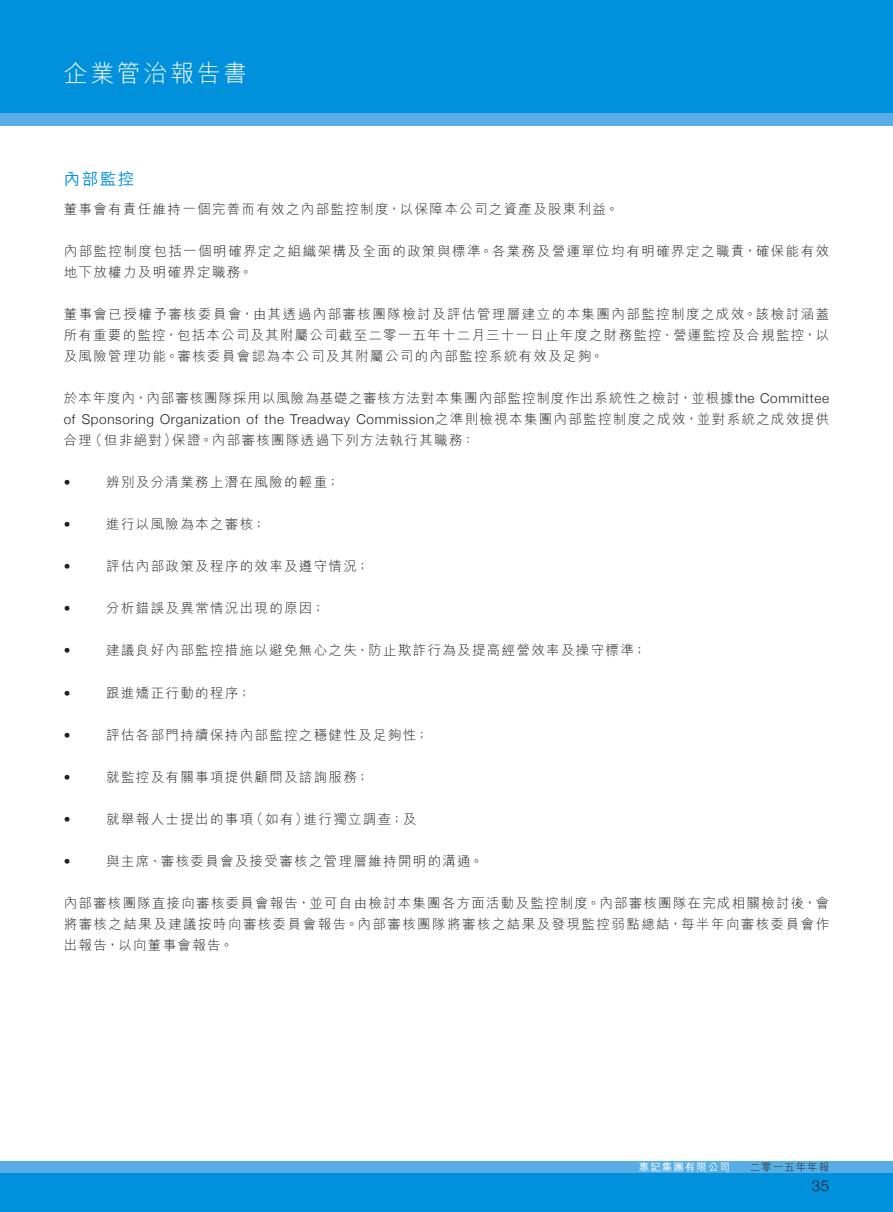
<style>
.page{position:relative;width:893px;height:1212px;background:#fff}
.page>*{position:absolute;margin:0;border:0;box-sizing:border-box;transform-origin:0 0}
.t1{font:24px "M Hei HK Light B5 pc H";letter-spacing:.11em;color:#fff}
.t2{font:16.5px "M Hei HK Medium B5 pc H";color:#0090dc}
.t3{font:300 15px "Helvetica Neue";color:#231f20}
.t4{font:13.5px/21px "M Hei HK Light B5 pc H";letter-spacing:.1em;color:#231f20;text-align:justify}
.t5{font:300 13.5px "Helvetica Neue";letter-spacing:.05em;color:#231f20}
.t6{font:13.5px "M Hei HK Light B5 pc H";letter-spacing:.07em;color:#231f20}
.t7{font:10.5px "M Hei HK Medium B5 pc H";letter-spacing:.1em;color:#fff}
.t8{font:10.5px "M Hei HK Light B5 pc H";letter-spacing:.095em;color:#231f20}
.s1{font-family:"Helvetica Neue";font-weight:300}
.s2{font-family:"M Hei HK Light B5 pc H";font-weight:400}
</style>
<div class="page">
<div style="left:0;top:1161px;width:893px;height:13px;background:#58aee4"></div>
<div style="left:0;top:1174px;width:893px;height:38px;background:#0090dc"></div>
<div style="left:0;top:0;width:893px;height:125px;background:#58aee4"></div>
<div style="left:0;top:0;width:893px;height:113px;background:#0090dc"></div>
<h1 class="t1" style="left:64px;top:64px;width:185px">企業管治報告書</h1>
<p class="t2" style="left:64px;top:172px;width:72px">內部監控</p>
<p class="t4" style="left:64px;top:201px;width:556px">董事會有責任維持一個完善而有效之內部監控制度，以保障本公司之資產及股東利益。</p>
<p class="t4" style="left:64px;top:243px;width:767px">內部監控制度包括一個明確界定之組織架構及全面的政策與標準。各業務及營運單位均有明確界定之職責，確保能有效地下放權力及明確界定職務。</p>
<p class="t4" style="left:64px;top:306px;width:767px">董事會已授權予審核委員會，由其透過內部審核團隊檢討及評估管理層建立的本集團內部監控制度之成效。該檢討涵蓋所有重要的監控，包括本公司及其附屬公司截至二零一五年十二月三十一日止年度之財務監控、營運監控及合規監控，以及風險管理功能。審核委員會認為本公司及其附屬公司的內部監控系統有效及足夠。</p>
<p class="t6" style="left:64px;top:393px;width:767px">於本年度內，內部審核團隊採用以風險為基礎之審核方法對本集團內部監控制度作出系統性之檢討，並根據<span class="s1">the Committee</span></p>
<p class="t5" style="left:64px;top:411px;width:767px">of Sponsoring Organization of the Treadway Commission<span class="s2">之準則檢視本集團內部監控制度之成效，並對系統之成效提供</span></p>
<p class="t4" style="left:64px;top:432px;width:413px">合理（但非絕對）保證。內部審核團隊透過下列方法執行其職務：</p>
<p class="t5" style="left:64px;top:474px;width:8px">•</p>
<p class="t4" style="left:106px;top:474px;width:235px">辨別及分清業務上潛在風險的輕重；</p>
<p class="t5" style="left:64px;top:516px;width:8px">•</p>
<p class="t4" style="left:106px;top:516px;width:161px">進行以風險為本之審核；</p>
<p class="t5" style="left:64px;top:558px;width:8px">•</p>
<p class="t4" style="left:106px;top:558px;width:265px">評估內部政策及程序的效率及遵守情況；</p>
<p class="t5" style="left:64px;top:600px;width:8px">•</p>
<p class="t4" style="left:106px;top:600px;width:220px">分析錯誤及異常情況出現的原因；</p>
<p class="t5" style="left:64px;top:642px;width:8px">•</p>
<p class="t4" style="left:106px;top:642px;width:541px">建議良好內部監控措施以避免無心之失、防止欺詐行為及提高經營效率及操守標準；</p>
<p class="t5" style="left:64px;top:684px;width:8px">•</p>
<p class="t4" style="left:106px;top:684px;width:146px">跟進矯正行動的程序；</p>
<p class="t5" style="left:64px;top:726px;width:8px">•</p>
<p class="t4" style="left:106px;top:726px;width:324px">評估各部門持續保持內部監控之穩健性及足夠性；</p>
<p class="t5" style="left:64px;top:768px;width:8px">•</p>
<p class="t4" style="left:106px;top:768px;width:265px">就監控及有關事項提供顧問及諮詢服務；</p>
<p class="t5" style="left:64px;top:810px;width:8px">•</p>
<p class="t4" style="left:106px;top:810px;width:311px">就舉報人士提出的事項（如有）進行獨立調查；及</p>
<p class="t5" style="left:64px;top:852px;width:8px">•</p>
<p class="t4" style="left:106px;top:852px;width:378px">與主席、審核委員會及接受審核之管理層維持開明的溝通。</p>
<p class="t4" style="left:64px;top:894px;width:767px">內部審核團隊直接向審核委員會報告，並可自由檢討本集團各方面活動及監控制度。內部審核團隊在完成相關檢討後，會將審核之結果及建議按時向審核委員會報告。內部審核團隊將審核之結果及發現監控弱點總結，每半年向審核委員會作出報告，以向董事會報告。</p>
<p class="t7" style="left:639px;top:1163px;width:93px">惠記集團有限公司</p>
<p class="t8" style="left:750px;top:1163px;width:81px">二零一五年年報</p>
<p class="t3" style="left:812px;top:1176px;width:19px">35</p>
</div>
